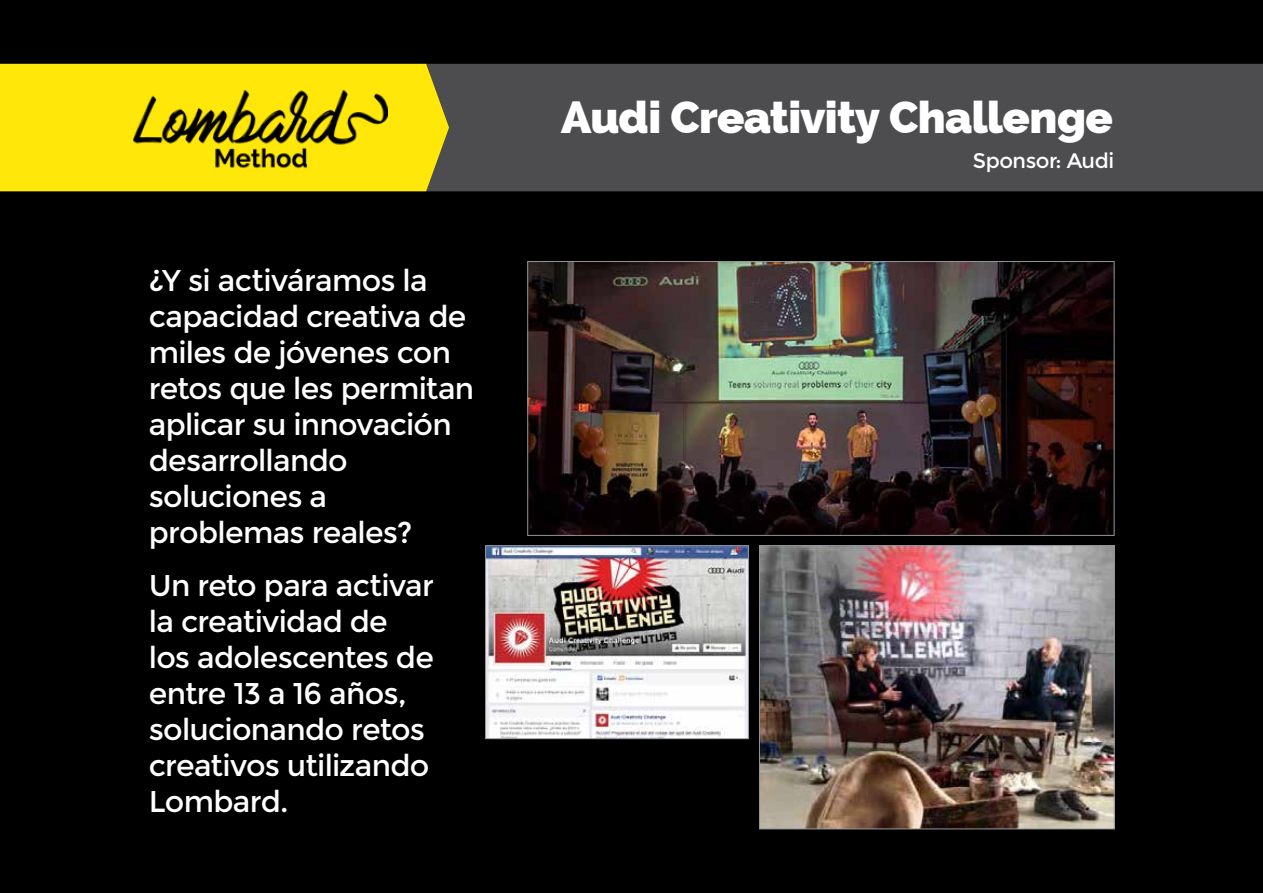
<style>
.page{position:relative;width:1263px;height:893px;background:#000}
.page>*{position:absolute;margin:0;border:0;box-sizing:border-box;transform-origin:0 0}
.t1{font:800 45px "Raleway";letter-spacing:-.015em;color:#fff}
.t2{font:30px/36px "Montserrat";letter-spacing:-.025em;color:#fff}
.t3{font:21px "Montserrat";letter-spacing:-.02em;color:#fff}
</style>
<div class="page">
<div style="left:449px;top:64px;width:814px;height:127px;background:#4d4d4f"></div>
<div style="left:0;top:64px;width:449px;height:127px;background:#ffe709"></div>
<img style="left:131px;top:86px;width:256px;height:106px">
<img style="left:529px;top:263px;width:583px;height:271px">
<div style="left:527px;top:261px;width:587px;height:275px;border:1px solid #939598"></div>
<img style="left:761px;top:547px;width:351px;height:280px">
<div style="left:759px;top:545px;width:355px;height:284px;border:1px solid #939598"></div>
<img style="left:487px;top:547px;width:260px;height:190px">
<div style="left:485px;top:545px;width:264px;height:194px;border:1px solid #939598"></div>
<p class="t2" style="left:149px;top:262px;width:327px">¿Y si activáramos la capacidad creativa de miles de jóvenes con retos que les permitan aplicar su innovación desarrollando soluciones a problemas reales?</p>
<p class="t2" style="left:149px;top:567px;width:287px">Un reto para activar la creatividad de los adolescentes de entre 13 a 16 años, solucionando retos creativos utilizando<br>Lombard.</p>
<h1 class="t1" style="left:561px;top:91px;width:553px">Audi Creativity Challenge</h1>
<p class="t3" style="left:973px;top:148px;width:143px">Sponsor: Audi</p>
</div>
